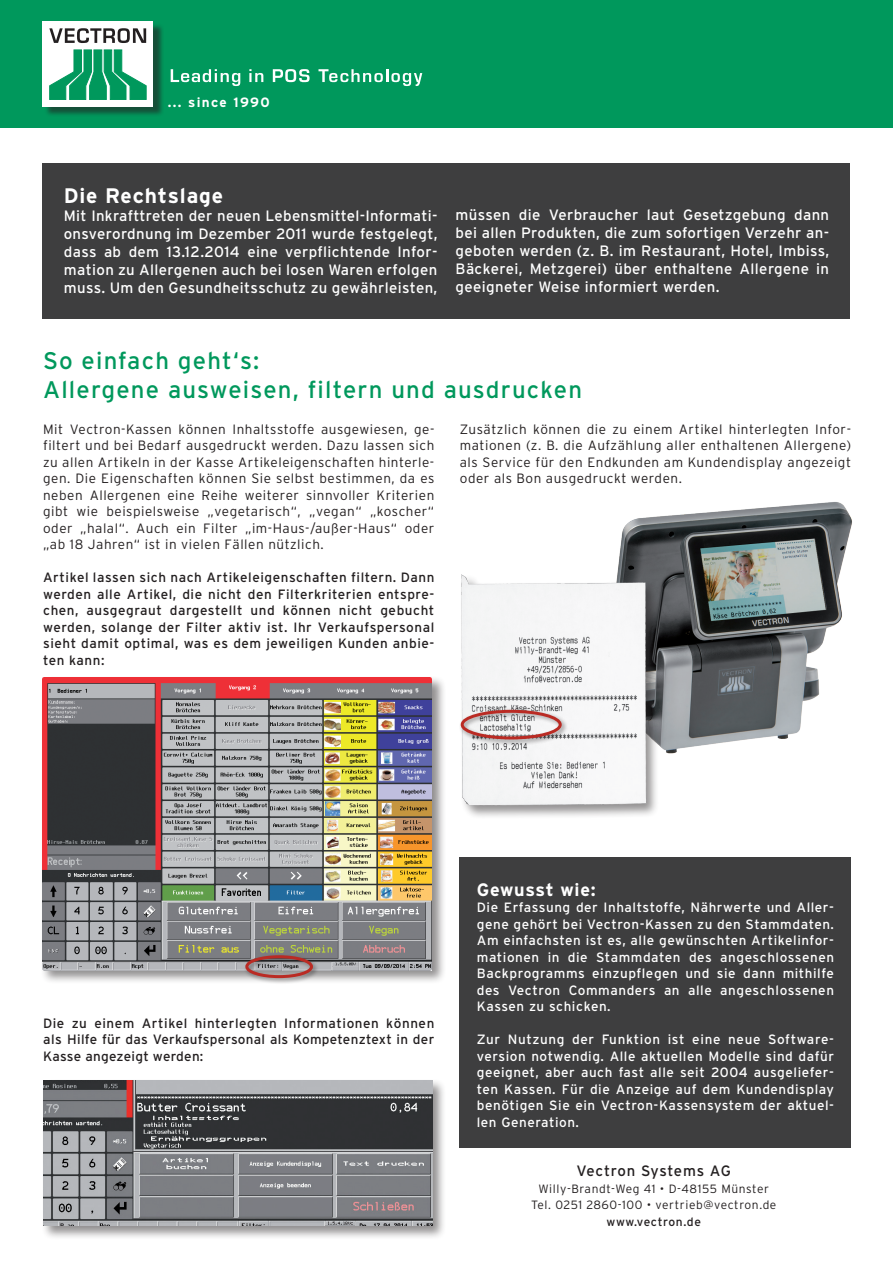
<style>
.page{position:relative;width:893px;height:1263px;background:#fff}
.page>*{position:absolute;margin:0;border:0;box-sizing:border-box;transform-origin:0 0}
.t1{font:24px/28.8px "Interstate";letter-spacing:.05em;color:#00985c}
.t2{font:700 21px "Interstate";letter-spacing:.04em;color:#fff}
.t3{font:700 18px "Interstate";letter-spacing:.04em;color:#fff}
.t4{font:15px/18px "Interstate";letter-spacing:.025em;color:#fff;text-align:justify}
.t5{font:15px "Interstate";letter-spacing:.04em;color:#231f20}
.t6{font:300 13.5px/16.5px "Interstate";letter-spacing:.04em;color:#231f20;text-align:justify}
.t7{font:13.5px/16.5px "Interstate";letter-spacing:.04em;color:#fff;text-align:justify}
.t8{font:13.5px/16.5px "Interstate";letter-spacing:.02em;color:#231f20;text-align:justify}
.t9{font:700 13.5px "Interstate";letter-spacing:.1em;color:#fff}
.t10{font:300 12px/16.5px "Interstate";letter-spacing:.05em;color:#231f20;text-align:center}
.t11{font:12px "Interstate";letter-spacing:.05em;color:#231f20}
</style>
<div class="page">
<img style="left:618px;top:502px;width:234px;height:252px">
<div style="left:40px;top:676px;width:406px;height:308px;background:#231f20;opacity:.5"></div>
<img style="left:42px;top:678px;width:390px;height:292px">
<div style="left:460px;top:574px;width:199px;height:245px;background:#231f20;opacity:.49"></div>
<img style="left:460px;top:569px;width:188px;height:242px">
<div style="left:459px;top:707px;width:109px;height:39px;background:#231f20;opacity:.5"></div>
<div style="left:461px;top:710px;width:101px;height:29px;border:3px solid #ba2b24;border-radius:50%"></div>
<div style="left:243px;top:953px;width:76px;height:31px;background:#231f20;opacity:.5"></div>
<div style="left:245px;top:955px;width:68px;height:23px;border:3px solid #ba2b24;border-radius:50%"></div>
<div style="left:41px;top:1078px;width:405px;height:162px;background:#231f20;opacity:.5"></div>
<img style="left:43px;top:1080px;width:390px;height:146px">
<div style="left:43px;top:163px;width:807px;height:155px;background:#3e3e3f"></div>
<div style="left:460px;top:857px;width:391px;height:290px;background:#3e3e3f"></div>
<div style="left:0;top:0;width:893px;height:128px;background:#00985c"></div>
<div style="left:44px;top:23px;width:120px;height:94px;background:#231f20;opacity:.6"></div>
<div style="left:43px;top:21px;width:110px;height:85px;background:#fff"></div>
<svg style="left:49px;top:28px;width:97px;height:15px"></svg>
<svg style="left:49px;top:49px;width:98px;height:51px"></svg>
<svg style="left:171px;top:69px;width:69px;height:17px"></svg>
<svg style="left:249px;top:69px;width:14px;height:13px"></svg>
<svg style="left:273px;top:69px;width:37px;height:13px"></svg>
<svg style="left:318px;top:69px;width:104px;height:17px"></svg>
<p class="t9" style="left:168px;top:94px;width:104px">... since 1990</p>
<h2 class="t2" style="left:64px;top:182px;width:161px">Die Rechtslage</h2>
<p class="t4" style="left:64px;top:206px;width:375px">Mit Inkrafttreten der neuen Lebensmittel-Informati&shy;onsverordnung im Dezember 2011 wurde festgelegt, dass ab dem 13.12.2014 eine verpflichtende Infor&shy;mation zu Allergenen auch bei losen Waren erfolgen muss. Um den Gesundheitsschutz zu gewährleisten,</p>
<p class="t4" style="left:455px;top:205px;width:375px">müssen die Verbraucher laut Gesetzgebung dann bei allen Produkten, die zum sofortigen Verzehr an&shy;geboten werden (z. B. im Restaurant, Hotel, Imbiss, Bäckerei, Metzgerei) über enthaltene Allergene in geeigneter Weise informiert werden.</p>
<h1 class="t1" style="left:43px;top:346px;width:540px">So einfach geht‘s:<br>Allergene ausweisen, filtern und ausdrucken</h1>
<p class="t6" style="left:43px;top:420px;width:393px">Mit Vectron-Kassen können Inhaltsstoffe ausgewiesen, ge&shy;filtert und bei Bedarf ausgedruckt werden. Dazu lassen sich zu allen Artikeln in der Kasse Artikeleigenschaften hinterle&shy;gen. Die Eigenschaften können Sie selbst bestimmen, da es neben Allergenen eine Reihe weiterer sinnvoller Kriterien gibt wie beispielsweise „vegetarisch“, „vegan“ „koscher“ oder „halal“. Auch ein Filter „im-Haus-/außer-Haus“ oder „ab 18 Jahren“ ist in vielen Fällen nützlich.</p>
<p class="t8" style="left:43px;top:569px;width:393px">Artikel lassen sich nach Artikeleigenschaften filtern. Dann werden alle Artikel, die nicht den Filterkriterien entspre&shy;chen, ausgegraut dargestellt und können nicht gebucht werden, solange der Filter aktiv ist. Ihr Verkaufspersonal sieht damit optimal, was es dem jeweiligen Kunden anbie&shy;ten kann:</p>
<p class="t6" style="left:460px;top:420px;width:393px">Zusätzlich können die zu einem Artikel hinterlegten Infor&shy;mationen (z. B. die Aufzählung aller enthaltenen Allergene) als Service für den Endkunden am Kundendisplay angezeigt oder als Bon ausgedruckt werden.</p>
<p class="t8" style="left:43px;top:1014px;width:393px">Die zu einem Artikel hinterlegten Informationen können als Hilfe für das Verkaufspersonal als Kompetenztext in der Kasse angezeigt werden:</p>
<h3 class="t3" style="left:477px;top:878px;width:120px">Gewusst wie:</h3>
<p class="t7" style="left:477px;top:899px;width:359px">Die Erfassung der Inhaltstoffe, Nährwerte und Aller&shy;gene gehört bei Vectron-Kassen zu den Stammdaten.<br>Am einfachsten ist es, alle gewünschten Artikelinfor&shy;mationen in die Stammdaten des angeschlossenen Backprogramms einzupflegen und sie dann mithilfe des Vectron Commanders an alle angeschlossenen Kassen zu schicken.</p>
<p class="t7" style="left:477px;top:1031px;width:359px">Zur Nutzung der Funktion ist eine neue Software&shy;version notwendig. Alle aktuellen Modelle sind dafür geeignet, aber auch fast alle seit 2004 ausgeliefer&shy;ten Kassen. Für die Anzeige auf dem Kundendisplay benötigen Sie ein Vectron-Kassensystem der aktuel&shy;len Generation.</p>
<p class="t5" style="left:577px;top:1162px;width:156px">Vectron Systems AG</p>
<p class="t10" style="left:531px;top:1180px;width:247px">Willy-Brandt-Weg 41 • D-48155 Münster<br>Tel. 0251 2860-100 • vertrieb@vectron.de</p>
<p class="t11" style="left:607px;top:1214px;width:96px">www.vectron.de</p>
</div>
